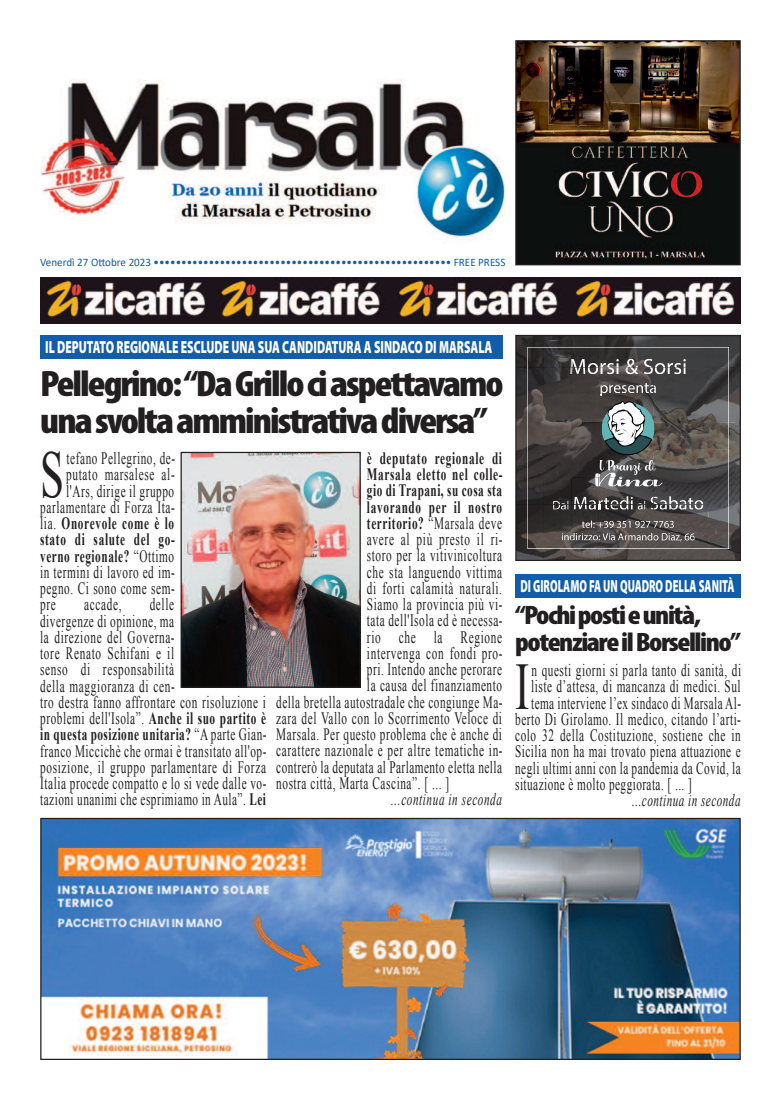
<style>
.page{position:relative;width:780px;height:1099px;background:#fff}
.page>*{position:absolute;margin:0;border:0;box-sizing:border-box;transform-origin:0 0}
.t1{font:66.5px "Times New Roman";color:#231f20;scale:.65 1}
.t2{font:900 condensed 36.88px/37.2px "Myriad Pro";letter-spacing:-.05em;color:#231f20;scale:1.09 1}
.t3{font:900 condensed 26.75px/27px "Myriad Pro";letter-spacing:-.05em;color:#231f20;scale:1.1 1}
.t4{font:900 17.62px "Myriad Pro";color:#fff;scale:.66 1}
.t5{font:900 17.62px "Myriad Pro";color:#fff;scale:.6 1}
.t6{font:17.38px/16.2px "Times New Roman";letter-spacing:.05em;color:#231f20;scale:.65 1}
.t7{font:700 17.38px "Times New Roman";letter-spacing:.06em;color:#231f20;scale:.65 1}
.t8{font:italic 17.38px "Times New Roman";letter-spacing:.045em;color:#231f20;scale:.65 1}
.t9{font:11.38px "Calibri";color:#115cab}
.s1{font-weight:400}
.s2{font-weight:700}
</style>
<div class="page">
<img style="left:40px;top:277px;width:700px;height:46px">
<img style="left:517px;top:42px;width:221px;height:221px">
<div style="left:515px;top:40px;width:225px;height:225px;border:1px solid #231f20"></div>
<img style="left:41px;top:79px;width:464px;height:158px">
<img style="left:42px;top:819px;width:696px;height:238px">
<div style="left:40px;top:817px;width:700px;height:242px;border:1px solid #231f20"></div>
<div style="left:515px;top:574px;width:225px;height:24px;background:#115cab"></div>
<div style="left:40px;top:335px;width:463px;height:24px;background:#115cab"></div>
<img style="left:517px;top:337px;width:219px;height:3px">
<img style="left:517px;top:340px;width:222px;height:55px">
<svg style="left:570px;top:359px;width:48px;height:15px"></svg>
<svg style="left:626px;top:359px;width:59px;height:15px"></svg>
<img style="left:517px;top:395px;width:81px;height:110px">
<img style="left:653px;top:395px;width:86px;height:110px">
<svg style="left:598px;top:383px;width:58px;height:72px"></svg>
<img style="left:598px;top:486px;width:28px;height:10px">
<img style="left:598px;top:451px;width:28px;height:16px">
<img style="left:626px;top:451px;width:27px;height:45px">
<img style="left:653px;top:460px;width:3px;height:7px">
<img style="left:553px;top:500px;width:15px;height:4px">
<svg style="left:595px;top:467px;width:67px;height:19px"></svg>
<img style="left:517px;top:505px;width:222px;height:54px">
<svg style="left:553px;top:504px;width:15px;height:5px"></svg>
<svg style="left:574px;top:496px;width:129px;height:13px;background:#6a686a"></svg>
<svg style="left:561px;top:520px;width:133px;height:21px;background:#686362"></svg>
<div style="left:515px;top:335px;width:226px;height:226px;border:1px solid #231f20"></div>
<img style="left:182px;top:454px;width:177px;height:231px">
<div style="left:180px;top:452px;width:181px;height:235px;border:1px solid #231f20"></div>
<p class="t9" style="left:40px;top:257px;width:467px">Venerdì 27 Ottobre 2023 •••••••••••••••••••••••••••••••••••••••••••••••••••••• FREE PRESS</p>
<p class="t4" style="left:45px;top:340px;width:679px">IL DEPUTATO REGIONALE ESCLUDE UNA SUA CANDIDATURA A SINDACO DI MARSALA</p>
<h2 class="t2" style="left:40px;top:368px;width:427px">Pellegrino:“DaGrillociaspettavamo unasvoltaamministrativadiversa”</h2>
<h1 class="t1" style="left:40px;top:437px;width:38px">S</h1>
<p class="t6" style="left:67px;top:450px;width:169px">tefano Pellegrino, de-</p>
<p class="t6" style="left:66px;top:466px;width:169px">putato marsalese al-</p>
<p class="t6" style="left:66px;top:482px;width:168px">l'Ars, dirige il gruppo</p>
<p class="t6" style="left:40px;top:499px;width:209px">parlamentare di Forza Ita-</p>
<p class="t7" style="left:40px;top:513px;width:208px"><span class="s1">lia.</span> Onorevole come è lo</p>
<p class="t7" style="left:40px;top:530px;width:209px">stato di salute del go-</p>
<p class="t7" style="left:40px;top:546px;width:208px">verno regionale? <span class="s1">“Ottimo</span></p>
<p class="t6" style="left:40px;top:564px;width:209px">in termini di lavoro ed im-</p>
<p class="t6" style="left:40px;top:580px;width:209px">pegno. Ci sono come sem-</p>
<p class="t6" style="left:40px;top:596px;width:26px">pre</p>
<p class="t6" style="left:84px;top:596px;width:59px">accade,</p>
<p class="t6" style="left:40px;top:596px;width:350px;text-indent:109px">delle<br>divergenze di opinione, ma<br>la direzione del Governa-<br>tore Renato Schifani e il<br>senso di responsabilità<br>della maggioranza di cen-<br>tro destra fanno affrontare con risoluzione i problemi dell'Isola”. <span class="s2">Anche il suo partito è in questa posizione unitaria?</span> “A parte Gian&shy;franco Miccichè che ormai è transitato all'op&shy;posizione, il gruppo parlamentare di Forza Italia procede compatto e lo si vede dalle vo&shy;tazioni unanimi che esprimiamo in Aula”. <span class="s2">Lei</span></p>
<p class="t7" style="left:367px;top:448px;width:209px">è deputato regionale di</p>
<p class="t7" style="left:367px;top:464px;width:210px">Marsala eletto nel colle-</p>
<p class="t7" style="left:367px;top:481px;width:209px">gio di Trapani, su cosa sta</p>
<p class="t7" style="left:367px;top:497px;width:209px">lavorando per il nostro</p>
<p class="t6" style="left:367px;top:515px;width:209px"><span class="s2">territorio?</span> “Marsala deve</p>
<p class="t6" style="left:367px;top:531px;width:210px">avere al più presto il ri-</p>
<p class="t6" style="left:367px;top:547px;width:209px">storo per la vitivinicoltura</p>
<p class="t6" style="left:367px;top:563px;width:209px">che sta languendo vittima</p>
<p class="t6" style="left:367px;top:580px;width:209px">di forti calamità naturali.</p>
<p class="t6" style="left:367px;top:596px;width:210px">Siamo la provincia più vi-</p>
<p class="t6" style="left:367px;top:612px;width:210px">tata dell'Isola ed è necessa-</p>
<p class="t6" style="left:367px;top:628px;width:209px">rio che la Regione</p>
<p class="t6" style="left:367px;top:645px;width:210px">intervenga con fondi pro-</p>
<p class="t6" style="left:367px;top:661px;width:209px">pri. Intendo anche perorare</p>
<p class="t6" style="left:367px;top:677px;width:209px">la causa del finanziamento</p>
<p class="t6" style="left:276px;top:693px;width:350px">della bretella autostradale che congiunge Ma-</p>
<p class="t6" style="left:276px;top:710px;width:349px">zara del Vallo con lo Scorrimento Veloce di</p>
<p class="t6" style="left:276px;top:726px;width:349px">Marsala. Per questo problema che è anche di</p>
<p class="t6" style="left:276px;top:742px;width:350px">carattere nazionale e per altre tematiche in-</p>
<p class="t6" style="left:276px;top:758px;width:349px">contrerò la deputata al Parlamento eletta nella</p>
<p class="t6" style="left:276px;top:775px;width:268px">nostra città, Marta Cascina”. [ ... ]</p>
<p class="t8" style="left:391px;top:789px;width:172px">...continua in seconda</p>
<p class="t5" style="left:520px;top:579px;width:358px">DI GIROLAMO FA UN QUADRO DELLA SANITÀ</p>
<h3 class="t3" style="left:515px;top:603px;width:206px">“Pochipostieunità, potenziareilBorsellino”</h3>
<h1 class="t1" style="left:515px;top:649px;width:24px">I</h1>
<p class="t6" style="left:531px;top:662px;width:324px">n questi giorni si parla tanto di sanità, di</p>
<p class="t6" style="left:531px;top:678px;width:324px">liste d’attesa, di mancanza di medici. Sul</p>
<p class="t6" style="left:531px;top:694px;width:324px">tema interviene l’ex sindaco di Marsala Al-</p>
<p class="t6" style="left:515px;top:711px;width:349px">berto Di Girolamo. Il medico, citando l’arti-</p>
<p class="t6" style="left:515px;top:727px;width:348px">colo 32 della Costituzione, sostiene che in</p>
<p class="t6" style="left:515px;top:743px;width:348px">Sicilia non ha mai trovato piena attuazione e</p>
<p class="t6" style="left:515px;top:759px;width:348px">negli ultimi anni con la pandemia da Covid, la</p>
<p class="t6" style="left:515px;top:776px;width:273px">situazione è molto peggiorata. [ ... ]</p>
<p class="t8" style="left:632px;top:790px;width:168px">...continua in seconda</p>
</div>
